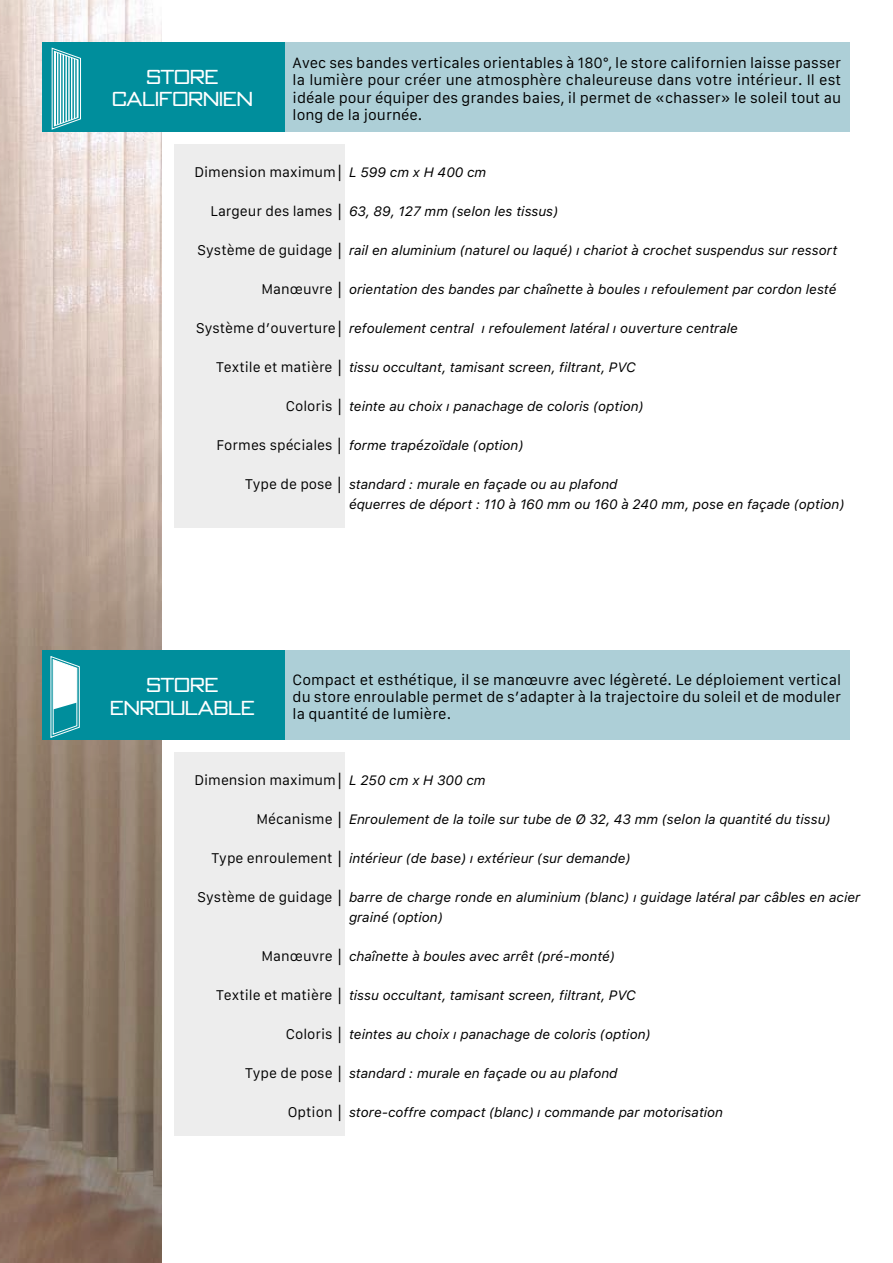
<style>
.page{position:relative;width:893px;height:1263px;background:#fff}
.page>*{position:absolute;margin:0;border:0;box-sizing:border-box;transform-origin:0 0}
.t1{font:300 18px/22.5px "OPTI Bank Gothic";color:#fff;text-align:center}
.t2{font:14.25px/17.1px "Galvji";color:#000;text-align:justify}
.t3{font:italic 13.5px/19.5px "Galvji";color:#000}
.t4{font:13.5px "Galvji";color:#000}
.s1{font-family:"Arial"}
.s2{font-style:italic}
.s3{font-style:normal}
.s4{font-family:"Arial";font-style:normal}
</style>
<div class="page">
<img style="left:0;top:0;width:162px;height:1263px">
<div style="left:284px;top:43px;width:566px;height:89px;background:#adcfd7"></div>
<div style="left:174px;top:145px;width:170px;height:383px;background:#ededed"></div>
<div style="left:284px;top:651px;width:566px;height:89px;background:#adcfd7"></div>
<div style="left:174px;top:753px;width:170px;height:383px;background:#ededed"></div>
<div style="left:43px;top:43px;width:242px;height:89px;background:#008e9c"></div>
<svg style="left:51px;top:47px;width:30px;height:83px"></svg>
<div style="left:43px;top:651px;width:242px;height:89px;background:#008e9c"></div>
<svg style="left:50px;top:656px;width:30px;height:82px"></svg>
<h1 class="t1" style="left:112px;top:65px;width:142px">STORE<br>CALIFORNIEN</h1>
<p class="t2" style="left:293px;top:55px;width:550px">Avec ses bandes verticales orientables à 180°, le store californien laisse passer la lumière pour créer une atmosphère chaleureuse dans votre intérieur. Il est idéale pour équiper des grandes baies, il permet de «chasser» le soleil tout au long de la journée.</p>
<p class="t4" style="left:194px;top:164px;width:293px">Dimension maximum<span class="s1">│</span> <span class="s2">L 599 cm x H 400 cm</span></p>
<p class="t3" style="left:211px;top:202px;width:349px"><span class="s3">Largeur des lames</span> <span class="s4">│</span> 63, 89, 127 mm (selon les tissus)</p>
<p class="t3" style="left:198px;top:241px;width:641px"><span class="s3">Système de guidage</span> <span class="s4">│</span> rail en aluminium (naturel ou laqué) ı chariot à crochet suspendus sur ressort</p>
<p class="t3" style="left:262px;top:280px;width:576px"><span class="s3">Manœuvre</span> <span class="s4">│</span> orientation des bandes par chaînette à boules ı refoulement par cordon lesté</p>
<p class="t3" style="left:196px;top:319px;width:543px"><span class="s3">Système d’ouverture</span><span class="s4">│</span> refoulement central ı refoulement latéral ı ouverture centrale</p>
<p class="t3" style="left:216px;top:358px;width:421px"><span class="s3">Textile et matière</span> <span class="s4">│</span> tissu occultant, tamisant screen, filtrant, PVC</p>
<p class="t3" style="left:286px;top:397px;width:359px"><span class="s3">Coloris</span> <span class="s4">│</span> teinte au choix ı panachage de coloris (option)</p>
<p class="t3" style="left:217px;top:436px;width:308px"><span class="s3">Formes spéciales</span> <span class="s4">│</span> forme trapézoïdale (option)</p>
<p class="t3" style="left:349px;top:475px;width:497px;text-indent:-104px"><span class="s3">Type de pose</span> <span class="s4">│</span> standard : murale en façade ou au plafond<br>équerres de déport : 110 à 160 mm ou 160 à 240 mm, pose en façade (option)</p>
<h1 class="t1" style="left:110px;top:673px;width:146px">STORE<br>ENROULABLE</h1>
<p class="t2" style="left:293px;top:672px;width:550px">Compact et esthétique, il se manœuvre avec légèreté. Le déploiement vertical du store enroulable permet de s’adapter à la trajectoire du soleil et de moduler la quantité de lumière.</p>
<p class="t4" style="left:194px;top:772px;width:292px">Dimension maximum<span class="s1">│</span> <span class="s2">L 250 cm x H 300 cm</span></p>
<p class="t3" style="left:256px;top:810px;width:575px"><span class="s3">Mécanisme</span> <span class="s4">│</span> Enroulement de la toile sur tube de Ø 32, 43 mm (selon la quantité du tissu)</p>
<p class="t3" style="left:211px;top:849px;width:420px"><span class="s3">Type enroulement</span> <span class="s4">│</span> intérieur (de base) ı extérieur (sur demande)</p>
<p class="t3" style="left:349px;top:888px;width:513px;text-indent:-151px"><span class="s3">Système de guidage</span> <span class="s4">│</span> barre de charge ronde en aluminium (blanc) ı guidage latéral par câbles en acier grainé (option)</p>
<p class="t3" style="left:262px;top:946px;width:354px"><span class="s3">Manœuvre</span> <span class="s4">│</span> chaînette à boules avec arrêt (pré-monté)</p>
<p class="t3" style="left:216px;top:985px;width:421px"><span class="s3">Textile et matière</span> <span class="s4">│</span> tissu occultant, tamisant screen, filtrant, PVC</p>
<p class="t3" style="left:286px;top:1024px;width:366px"><span class="s3">Coloris</span> <span class="s4">│</span> teintes au choix ı panachage de coloris (option)</p>
<p class="t3" style="left:245px;top:1063px;width:374px"><span class="s3">Type de pose</span> <span class="s4">│</span> standard : murale en façade ou au plafond</p>
<p class="t3" style="left:288px;top:1102px;width:436px"><span class="s3">Option</span> <span class="s4">│</span> store-coffre compact (blanc) ı commande par motorisation</p>
</div>
